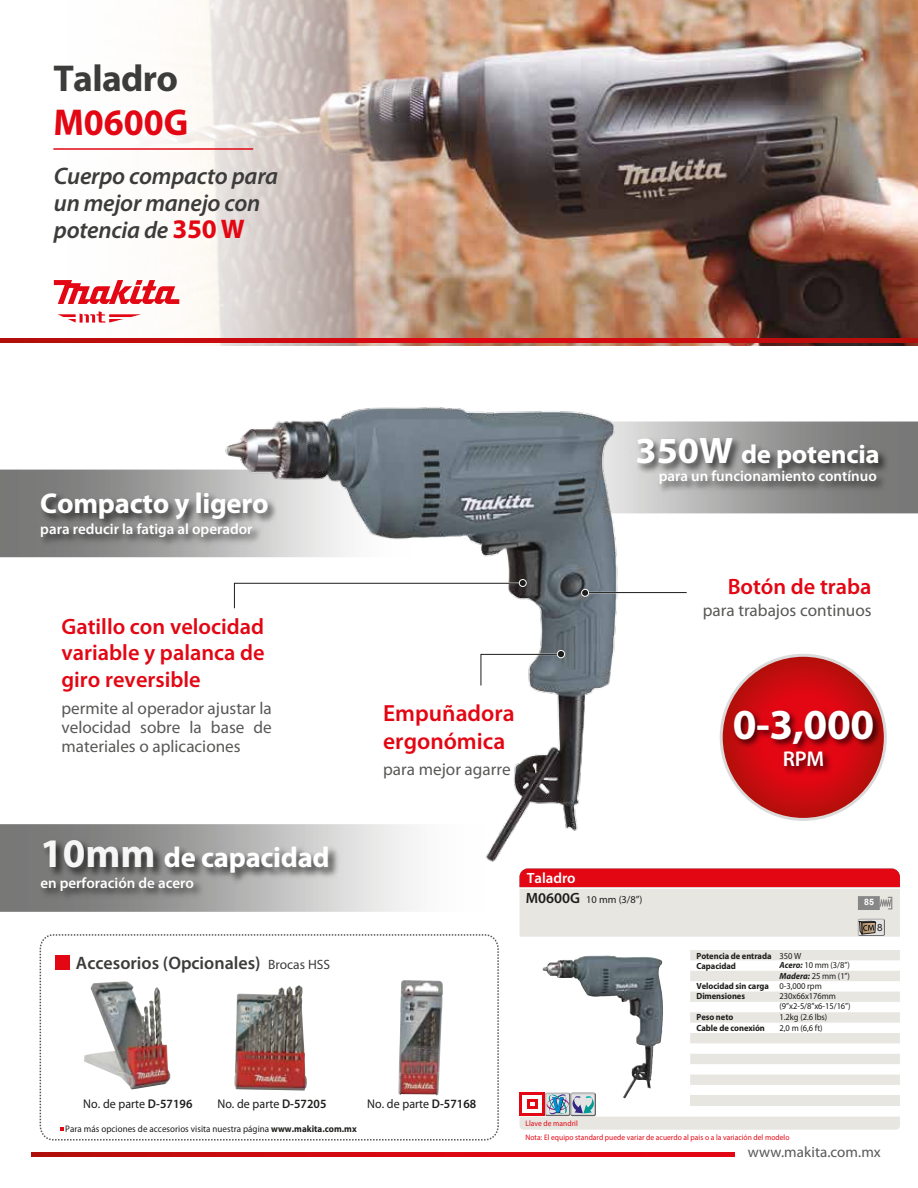
<style>
.page{position:relative;width:918px;height:1188px;background:#fff}
.page>*{position:absolute;margin:0;border:0;box-sizing:border-box;transform-origin:0 0}
.t1{font:700 42.9px "Myriad Pro";color:#fff}
.t2{font:700 37.5px "Myriad Pro";letter-spacing:-.015em;color:#3c3c3b}
.t3{font:700 37.5px "Myriad Pro";color:#e30613;scale:.96 1}
.t4{font:700 28.8px "Myriad Pro";letter-spacing:-.01em;color:#fff}
.t5{font:700 26.1px "Myriad Pro";letter-spacing:-.01em;color:#fff;scale:1.04 1}
.t6{font:italic 600 24px/27px "Myriad Pro";letter-spacing:-.01em;color:#3c3c3b}
.t7{font:600 23.4px/28.2px "Myriad Pro";color:#e30613}
.t8{font:600 22.35px/26.8px "Myriad Pro";color:#e30613;text-align:justify}
.t9{font:600 21.45px "Myriad Pro";color:#fff}
.t10{font:600 18px "Myriad Pro";color:#3c3c3b}
.t11{font:17.25px/18.9px "Myriad Pro";color:#585857;text-align:justify}
.t12{font:600 15px "Myriad Pro";color:#fff}
.t13{font:15px "Myriad Pro";letter-spacing:.005em;color:#575756}
.t14{font:600 14.85px "Myriad Pro";letter-spacing:-.005em;color:#fff}
.t15{font:12.6px "Myriad Pro";letter-spacing:.005em;color:#1d1d1b;scale:.95 1}
.t16{font:10.5px "Myriad Pro";color:#1d1d1b}
.t17{font:9.9px "Arial";color:#1d1d1b}
.t18{font:9.45px "Myriad Pro";letter-spacing:.005em;color:#1d1d1b;scale:.95 1}
.t19{font:9px/10.6px "Myriad Pro";letter-spacing:-.005em;color:#1d1d1b;scale:.95 1}
.t20{font:700 9px "Myriad Pro";letter-spacing:-.005em;color:#1d1d1b;scale:.95 1}
.t21{font:700 8.85px "Arial";color:#fff}
.t22{font:italic 7.95px "Myriad Pro";letter-spacing:.005em;color:#e30613;scale:.95 1}
.t23{font:7.95px "Myriad Pro";letter-spacing:.005em;color:#e30613;scale:.95 1}
.s1{font-weight:700;font-style:normal;font-size:27px;color:#e30613}
.s2{font-size:40.8px;color:#f6f6f6}
.s3{font-weight:400;font-size:13.5px}
.s4{font-size:37.05px}
.s5{font-weight:600;font-size:14.85px}
.s6{font-weight:700;font-style:italic}
.s7{font-weight:600}
.s8{font-weight:700}
</style>
<div class="page">
<svg style="left:0;top:470px;width:180px;height:87px;background:#828282"></svg>
<img style="left:35px;top:485px;width:145px;height:32px">
<img style="left:35px;top:517px;width:145px;height:34px">
<svg style="left:690px;top:422px;width:228px;height:91px;background:#8a8a89"></svg>
<img style="left:690px;top:427px;width:204px;height:71px">
<img style="left:180px;top:407px;width:510px;height:462px">
<img style="left:424px;top:0;width:494px;height:345px">
<svg style="left:34px;top:0;width:390px;height:345px"></svg>
<svg style="left:0;top:824px;width:623px;height:88px"></svg>
<img style="left:35px;top:828px;width:308px;height:63px">
<img style="left:35px;top:871px;width:172px;height:34px">
<div style="left:520px;top:869px;width:380px;height:18px;background:#e30613"></div>
<svg style="left:690px;top:950px;width:210px;height:135px"></svg>
<div style="left:520px;top:889px;width:380px;height:48px;background:#e7e6e1"></div>
<svg style="left:32px;top:1152px;width:703px;height:5px;background:#d20910"></svg>
<div style="left:56px;top:955px;width:14px;height:14px;background:#e30613"></div>
<div style="left:40px;top:934px;width:459px;height:207px;border:2px dashed #575756;border-radius:13px"></div>
<svg style="left:0;top:338px;width:918px;height:4px;background:#ca0b0f"></svg>
<svg style="left:720px;top:654px;width:167px;height:167px"></svg>
<img style="left:728px;top:699px;width:157px;height:84px">
<img style="left:542px;top:955px;width:121px;height:138px">
<svg style="left:520px;top:1093px;width:380px;height:37px"></svg>
<svg style="left:858px;top:896px;width:34px;height:14px"></svg>
<div style="left:858px;top:919px;width:27px;height:17px;background:#727171;border-radius:2px"></div>
<svg style="left:858px;top:919px;width:27px;height:16px"></svg>
<hr style="left:586px;top:592px;width:101px;height:1px;background:#1d1d1b">
<div style="left:582px;top:589px;width:7px;height:7px;background:#1d1d1b;border-radius:50%"></div>
<div style="left:581px;top:589px;width:8px;height:8px;border:1px solid #fff;border-radius:50%"></div>
<svg style="left:234px;top:583px;width:289px;height:26px"></svg>
<div style="left:519px;top:580px;width:7px;height:6px;background:#1d1d1b;border-radius:50%"></div>
<div style="left:519px;top:579px;width:7px;height:8px;border:1px solid #fff;border-radius:50%"></div>
<img style="left:84px;top:981px;width:86px;height:109px">
<img style="left:234px;top:985px;width:73px;height:106px">
<img style="left:398px;top:980px;width:45px;height:116px">
<svg style="left:60px;top:1127px;width:3px;height:4px"></svg>
<svg style="left:54px;top:280px;width:125px;height:24px"></svg>
<svg style="left:58px;top:311px;width:83px;height:12px"></svg>
<hr style="left:53px;top:148px;width:200px;height:2px;background:#e30613">
<svg style="left:480px;top:654px;width:81px;height:32px"></svg>
<div style="left:557px;top:650px;width:8px;height:8px;background:#1d1d1b;border-radius:50%"></div>
<div style="left:557px;top:650px;width:8px;height:8px;border:1px solid #fff;border-radius:50%"></div>
<h2 class="t2" style="left:53px;top:54px;width:126px">Taladro</h2>
<h2 class="t3" style="left:53px;top:98px;width:142px">M0600G</h2>
<h3 class="t6" style="left:54px;top:162px;width:226px">Cuerpo compacto para un mejor manejo con potencia de <span class="s1">350 W</span></h3>
<h3 class="t4" style="left:40px;top:485px;width:230px">Compacto y ligero</h3>
<p class="t12" style="left:40px;top:520px;width:214px">para reducir la fatiga al operador</p>
<p class="t8" style="left:61px;top:612px;width:205px">Gatillo con velocidad variable y palanca de giro reversible</p>
<p class="t11" style="left:61px;top:699px;width:212px">permite al operador ajustar la velocidad sobre la base de materiales o aplicaciones</p>
<h3 class="t4" style="left:40px;top:839px;width:291px"><span class="s2">10mm</span> de capacidad</h3>
<p class="t12" style="left:40px;top:874px;width:155px">en perforación de acero</p>
<p class="t10" style="left:76px;top:951px;width:256px">Accesorios (Opcionales) <span class="s3">Brocas HSS</span></p>
<h3 class="t7" style="left:383px;top:698px;width:133px">Empuñadora ergonómica</h3>
<p class="t11" style="left:383px;top:759px;width:129px">para mejor agarre</p>
<h3 class="t5" style="left:635px;top:437px;width:237px"><span class="s4">350W</span> de potencia</h3>
<p class="t12" style="left:659px;top:467px;width:219px">para un funcionamiento contínuo</p>
<p class="t8" style="left:728px;top:573px;width:146px">Botón de traba</p>
<p class="t11" style="left:703px;top:600px;width:170px">para trabajos continuos</p>
<h1 class="t1" style="left:733px;top:696px;width:143px">0-3,000</h1>
<p class="t9" style="left:783px;top:746px;width:43px">RPM</p>
<p class="t14" style="left:527px;top:869px;width:50px">Taladro</p>
<p class="t16" style="left:526px;top:893px;width:118px"><span class="s5">M0600G</span> 10 mm (3/8”)</p>
<p class="t20" style="left:696px;top:950px;width:80px">Potencia de entrada</p>
<p class="t20" style="left:696px;top:980px;width:78px">Velocidad sin carga</p>
<p class="t20" style="left:696px;top:1011px;width:40px">Peso neto</p>
<p class="t19" style="left:780px;top:950px;width:25px">350 W</p>
<p class="t19" style="left:780px;top:960px;width:75px"><span class="s6">Acero:</span> 10 mm (3/8”)</p>
<p class="t19" style="left:780px;top:981px;width:46px">0-3,000 rpm</p>
<p class="t20" style="left:696px;top:960px;width:43px">Capacidad</p>
<p class="t19" style="left:780px;top:970px;width:76px"><span class="s6">Madera:</span> 25 mm (1”)</p>
<p class="t20" style="left:696px;top:990px;width:53px">Dimensiones</p>
<p class="t19" style="left:780px;top:990px;width:76px">230x66x176mm (9”x2-5/8”x6-15/16”)<br>1.2kg (2.6 lbs)</p>
<p class="t20" style="left:696px;top:1022px;width:74px">Cable de conexión</p>
<p class="t19" style="left:780px;top:1022px;width:47px">2,0 m (6,6 ft)</p>
<p class="t21" style="left:864px;top:896px;width:11px">85</p>
<p class="t17" style="left:877px;top:921px;width:7px">8</p>
<p class="t15" style="left:83px;top:1096px;width:116px">No. de parte <span class="s7">D-57196</span></p>
<p class="t15" style="left:217px;top:1096px;width:116px">No. de parte <span class="s7">D-57205</span></p>
<p class="t15" style="left:367px;top:1096px;width:116px">No. de parte <span class="s7">D-57168</span></p>
<p class="t18" style="left:65px;top:1123px;width:308px">Para más opciones de accesorios visita nuestra página <span class="s8">www.makita.com.mx</span></p>
<p class="t23" style="left:526px;top:1118px;width:57px">Llave de mandril</p>
<p class="t22" style="left:526px;top:1132px;width:279px">Nota: El equipo standard puede variar de acuerdo al pais o a la variación del modelo</p>
<p class="t13" style="left:748px;top:1143px;width:134px">www.makita.com.mx</p>
</div>
